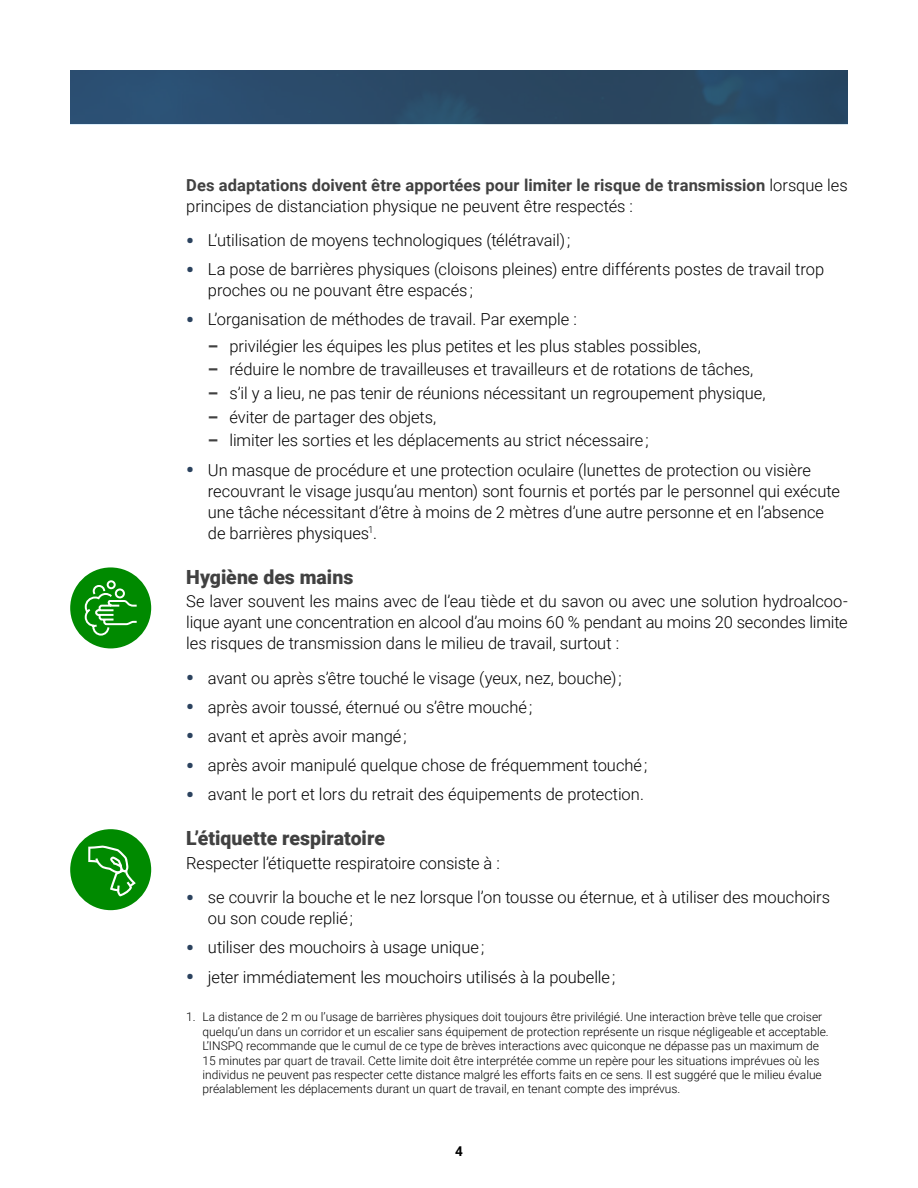
<style>
.page{position:relative;width:918px;height:1188px;background:#fff}
.page>*{position:absolute;margin:0;border:0;box-sizing:border-box;transform-origin:0 0}
.Sous-titre__H3{font:900 19.5px "Roboto";color:#414141}
.Texte_courant__P{font:300 16.5px/21px "Roboto";letter-spacing:-.005em;color:#000}
.Texte_courant__P-2{font:700 16.5px/21px "Roboto";letter-spacing:.005em;color:#414141}
.t1{font:700 13.5px "Roboto";color:#000}
.Note_de_bas_de_page{font:300 12px/14.4px "Roboto";color:#000}
.s1{font-weight:300;color:#000}
.s2{font-weight:900;font-size:21px;color:#2b425e}
.s3{font-weight:900;color:#414141}
</style>
<div class="page">
<img style="left:70px;top:70px;width:778px;height:54px">
<div style="left:70px;top:567px;width:81px;height:81px;background:#008a00;border-radius:50%"></div>
<svg style="left:84px;top:580px;width:53px;height:56px"></svg>
<div style="left:70px;top:829px;width:81px;height:81px;background:#008a00;border-radius:50%"></div>
<svg style="left:88px;top:846px;width:48px;height:50px"></svg>
<p class="Texte_courant__P-2" style="left:186px;top:174px;width:663px">Des adaptations doivent être apportées pour limiter le risque de transmission <span class="s1">lorsque les principes de distanciation physique ne peuvent être respectés :</span></p>
<p class="Texte_courant__P" style="left:186px;top:229px;width:386px"><span class="s2">•</span> L’utilisation de moyens technologiques (télétravail) ;</p>
<p class="Texte_courant__P" style="left:208px;top:258px;width:618px;text-indent:-22px"><span class="s2">•</span> La pose de barrières physiques (cloisons pleines) entre différents postes de travail trop proches ou ne pouvant être espacés ;</p>
<p class="Texte_courant__P" style="left:186px;top:308px;width:392px"><span class="s2">•</span> L’organisation de méthodes de travail. Par exemple :</p>
<p class="Texte_courant__P" style="left:208px;top:335px;width:494px"><span class="s3">–</span> privilégier les équipes les plus petites et les plus stables possibles,</p>
<p class="Texte_courant__P" style="left:208px;top:358px;width:547px"><span class="s3">–</span> réduire le nombre de travailleuses et travailleurs et de rotations de tâches,</p>
<p class="Texte_courant__P" style="left:208px;top:382px;width:559px"><span class="s3">–</span> s’il y a lieu, ne pas tenir de réunions nécessitant un regroupement physique,</p>
<p class="Texte_courant__P" style="left:208px;top:406px;width:230px"><span class="s3">–</span> éviter de partager des objets,</p>
<p class="Texte_courant__P" style="left:208px;top:429px;width:442px"><span class="s3">–</span> limiter les sorties et les déplacements au strict nécessaire ;</p>
<p class="Texte_courant__P" style="left:208px;top:459px;width:633px;text-indent:-22px"><span class="s2">•</span> Un masque de procédure et une protection oculaire (lunettes de protection ou visière recouvrant le visage jusqu’au menton) sont fournis et portés par le personnel qui exécute une tâche nécessitant d’être à moins de 2 mètres d’une autre personne et en l’absence de barrières physiques<sup>1</sup>.</p>
<h3 class="Sous-titre__H3" style="left:186px;top:563px;width:169px">Hygiène des mains</h3>
<p class="Texte_courant__P" style="left:186px;top:590px;width:663px;text-align:justify">Se laver souvent les mains avec de l’eau tiède et du savon ou avec une solution hydroalcoo&shy;lique ayant une concentration en alcool d’au moins 60 % pendant au moins 20 secondes limite les risques de transmission dans le milieu de travail, surtout :</p>
<p class="Texte_courant__P" style="left:186px;top:667px;width:437px"><span class="s2">•</span> avant ou après s’être touché le visage (yeux, nez, bouche) ;</p>
<p class="Texte_courant__P" style="left:186px;top:696px;width:348px"><span class="s2">•</span> après avoir toussé, éternué ou s’être mouché ;</p>
<p class="Texte_courant__P" style="left:186px;top:725px;width:222px"><span class="s2">•</span> avant et après avoir mangé ;</p>
<p class="Texte_courant__P" style="left:186px;top:754px;width:463px"><span class="s2">•</span> après avoir manipulé quelque chose de fréquemment touché ;</p>
<p class="Texte_courant__P" style="left:186px;top:783px;width:459px"><span class="s2">•</span> avant le port et lors du retrait des équipements de protection.</p>
<h3 class="Sous-titre__H3" style="left:186px;top:825px;width:200px">L’étiquette respiratoire</h3>
<p class="Texte_courant__P" style="left:186px;top:852px;width:315px">Respecter l’étiquette respiratoire consiste à :</p>
<p class="Texte_courant__P" style="left:208px;top:886px;width:624px;text-indent:-22px"><span class="s2">•</span> se couvrir la bouche et le nez lorsque l’on tousse ou éternue, et à utiliser des mouchoirs ou son coude replié ;</p>
<p class="Texte_courant__P" style="left:186px;top:936px;width:299px"><span class="s2">•</span> utiliser des mouchoirs à usage unique ;</p>
<p class="Texte_courant__P" style="left:186px;top:966px;width:431px"><span class="s2">•</span> jeter immédiatement les mouchoirs utilisés à la poubelle ;</p>
<p class="Note_de_bas_de_page" style="left:202px;top:1010px;width:628px;text-indent:-16px">1. La distance de 2 m ou l’usage de barrières physiques doit toujours être privilégié. Une interaction brève telle que croiser quelqu’un dans un corridor et un escalier sans équipement de protection représente un risque négligeable et acceptable.<br>L’INSPQ recommande que le cumul de ce type de brèves interactions avec quiconque ne dépasse pas un maximum de 15 minutes par quart de travail. Cette limite doit être interprétée comme un repère pour les situations imprévues où les individus ne peuvent pas respecter cette distance malgré les efforts faits en ce sens. Il est suggéré que le milieu évalue préalablement les déplacements durant un quart de travail, en tenant compte des imprévus.</p>
<p class="t1" style="left:455px;top:1141px;width:9px">4</p>
</div>
